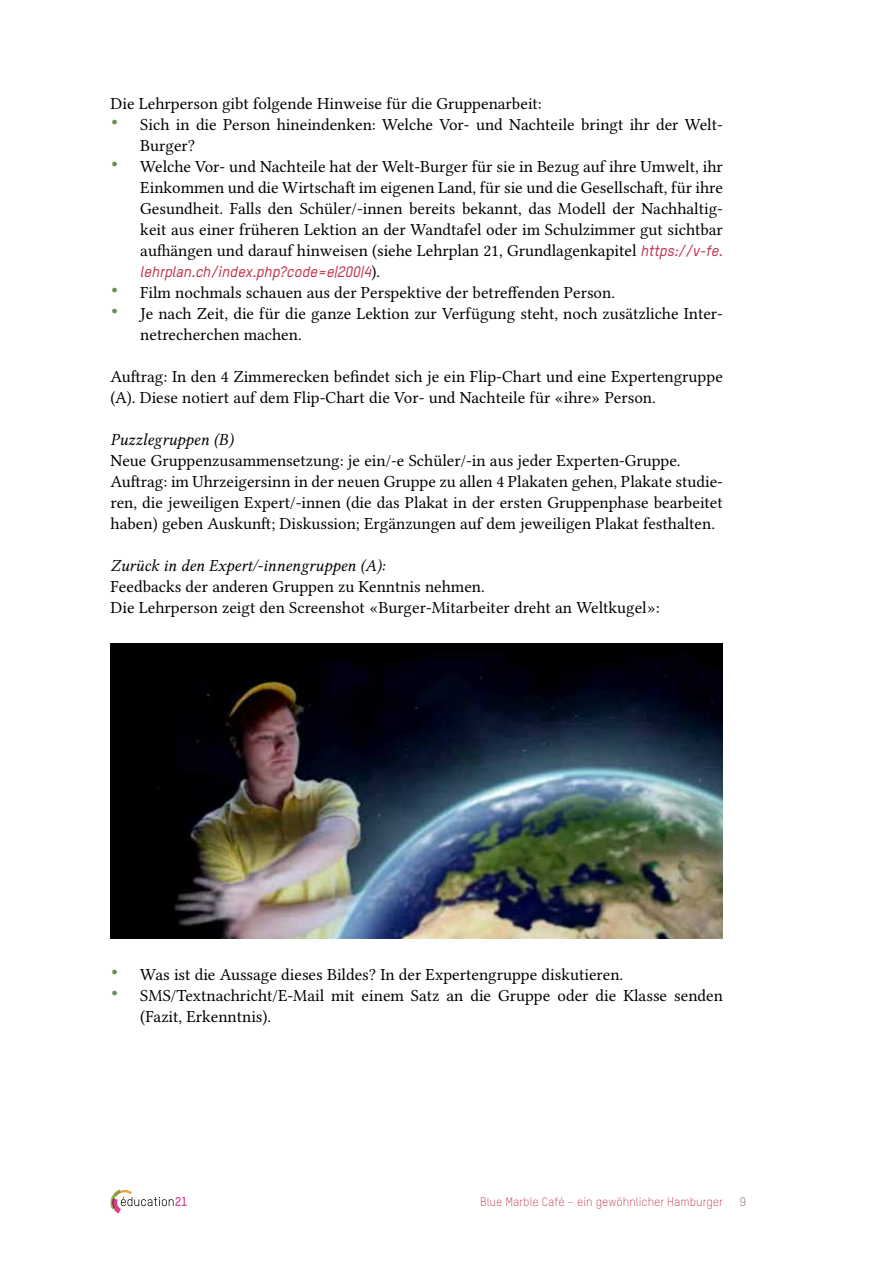
<style>
.page{position:relative;width:893px;height:1263px;background:#fff}
.page>*{position:absolute;margin:0;border:0;box-sizing:border-box;transform-origin:0 0}
.t1{font:16.95px/21px "Lin Libertine O";color:#000}
.t2{font:16.95px "Lin Libertine OI";color:#000}
.t3{font:italic 500 15px "TSTARPRO";letter-spacing:-.01em;color:#c0344f}
.t4{font:300 12px "TSTARPRO";color:#c0344f}
.t5{font:300 12px "TSTARPRO";color:#735066}
.s1{font-family:"TSTARPRO";font-size:22.5px;color:#5e954d}
.s2{font-family:"TSTARPRO";font-weight:500;font-style:italic;font-size:15px;color:#c0344f}
.s3{font-family:"Lin Libertine O";font-weight:400;font-style:normal;font-size:16.95px;color:#000}
</style>
<div class="page">
<svg style="left:111px;top:1189px;width:76px;height:24px"></svg>
<img style="left:111px;top:643px;width:612px;height:295px">
<p class="t1" style="left:111px;top:91px;width:433px">Die Lehrperson gibt folgende Hinweise für die Gruppenarbeit:</p>
<p class="t1" style="left:140px;top:112px;width:584px;text-indent:-30px"><span class="s1">•</span> Sich in die Person hineindenken: Welche Vor- und Nachteile bringt ihr der Welt-<br>Burger?</p>
<p class="t1" style="left:140px;top:154px;width:584px;text-align:justify;text-indent:-30px"><span class="s1">•</span> Welche Vor- und Nachteile hat der Welt-Burger für sie in Bezug auf ihre Umwelt, ihr Einkommen und die Wirtschaft im eigenen Land, für sie und die Gesellschaft, für ihre Gesundheit. Falls den Schüler/-innen bereits bekannt, das Modell der Nachhaltig&shy;keit aus einer früheren Lektion an der Wandtafel oder im Schulzimmer gut sichtbar aufhängen und darauf hinweisen (siehe Lehrplan 21, Grundlagenkapitel <span class="s2">https://v-fe.</span></p>
<p class="t3" style="left:140px;top:262px;width:241px">lehrplan.ch/index.php?code=e|200|4<span class="s3">).</span></p>
<p class="t1" style="left:111px;top:280px;width:506px"><span class="s1">•</span> Film nochmals schauen aus der Perspektive der betreffenden Person.</p>
<p class="t1" style="left:140px;top:301px;width:584px;text-indent:-30px"><span class="s1">•</span> Je nach Zeit, die für die ganze Lektion zur Verfügung steht, noch zusätzliche Inter&shy;netrecherchen machen.</p>
<p class="t1" style="left:111px;top:364px;width:614px">Auftrag: In den 4 Zimmerecken befindet sich je ein Flip-Chart und eine Expertengruppe (A). Diese notiert auf dem Flip-Chart die Vor- und Nachteile für «ihre» Person.</p>
<p class="t2" style="left:111px;top:430px;width:124px">Puzzlegruppen (B)</p>
<p class="t1" style="left:111px;top:448px;width:614px">Neue Gruppenzusammensetzung: je ein/-e Schüler/-in aus jeder Experten-Gruppe.<br>Auftrag: im Uhrzeigersinn in der neuen Gruppe zu allen 4 Plakaten gehen, Plakate studie&shy;ren, die jeweiligen Expert/-innen (die das Plakat in der ersten Gruppenphase bearbeitet haben) geben Auskunft; Diskussion; Ergänzungen auf dem jeweiligen Plakat festhalten.</p>
<p class="t2" style="left:111px;top:556px;width:276px">Zurück in den Expert/-innengruppen (A):</p>
<p class="t1" style="left:111px;top:574px;width:551px">Feedbacks der anderen Gruppen zu Kenntnis nehmen.<br>Die Lehrperson zeigt den Screenshot «Burger-Mitarbeiter dreht an Weltkugel»:</p>
<p class="t1" style="left:111px;top:962px;width:514px"><span class="s1">•</span> Was ist die Aussage dieses Bildes? In der Expertengruppe diskutieren.</p>
<p class="t1" style="left:140px;top:983px;width:584px;text-indent:-30px"><span class="s1">•</span> SMS/Textnachricht/E-Mail mit einem Satz an die Gruppe oder die Klasse senden (Fazit, Erkenntnis).</p>
<p class="t4" style="left:480px;top:1195px;width:244px">Blue Marble Café – ein gewöhnlicher Hamburger</p>
<p class="t5" style="left:740px;top:1195px;width:8px">9</p>
</div>
